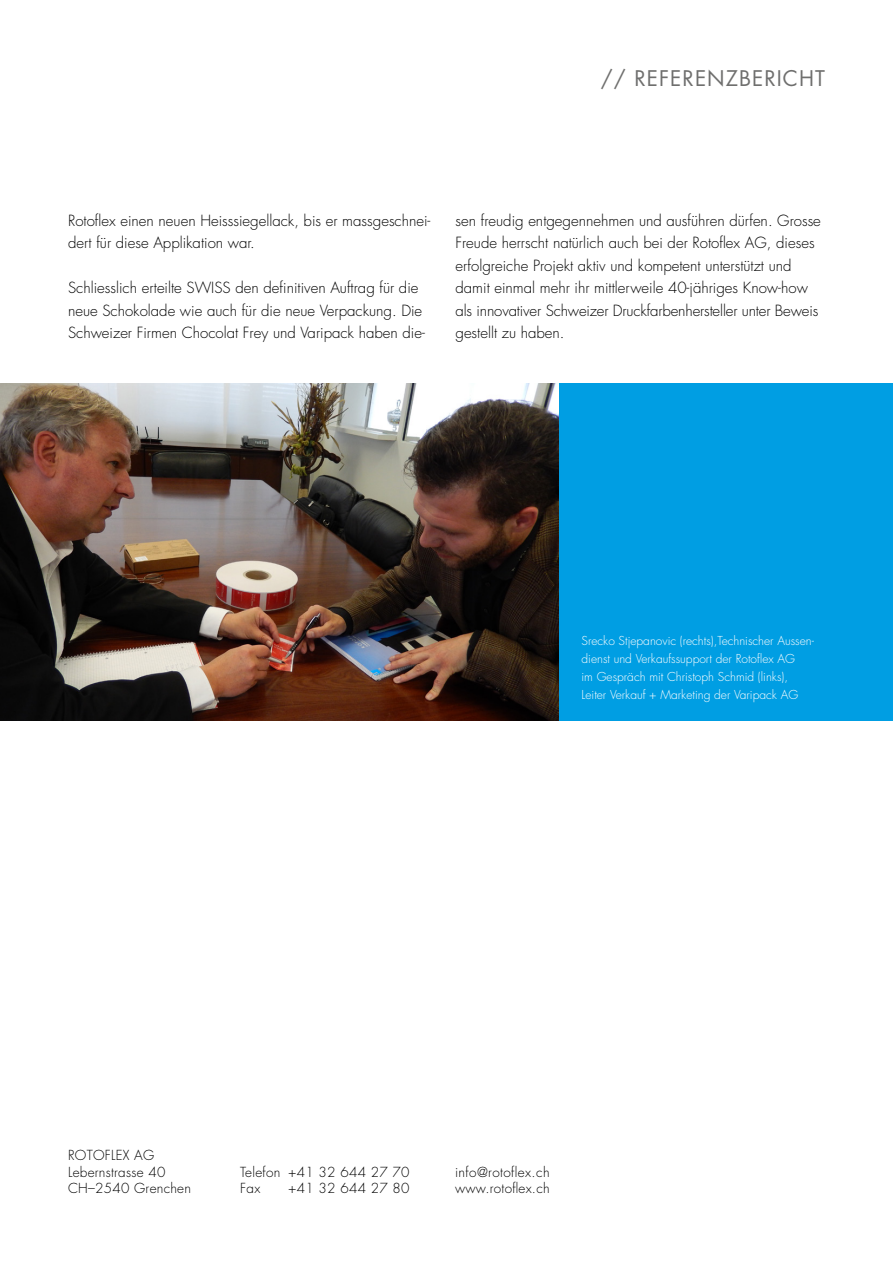
<style>
.page{position:relative;width:893px;height:1263px;background:#fff}
.page>*{position:absolute;margin:0;border:0;box-sizing:border-box;transform-origin:0 0}
.t1{font:21px "Futura Std";letter-spacing:.05em;color:#6f6f6e}
.t2{font:300 15px/22.5px "Futura Std";color:#000}
.t3{font:300 13.5px/16.5px "Futura Std";letter-spacing:.02em;color:#000}
.t4{font:300 12px/18px "Futura Std";color:#fff}
</style>
<div class="page">
<div style="left:559px;top:384px;width:334px;height:337px;background:#009ee3"></div>
<img style="left:0;top:384px;width:559px;height:337px">
<h1 class="t1" style="left:601px;top:64px;width:225px">// REFERENZBERICHT</h1>
<p class="t2" style="left:68px;top:209px;width:364px">Rotoflex einen neuen Heisssiegellack, bis er massgeschnei&shy;dert für diese Applikation war.</p>
<p class="t2" style="left:68px;top:277px;width:358px">Schliesslich erteilte SWISS den definitiven Auftrag für die neue Schokolade wie auch für die neue Verpackung. Die<br>Schweizer Firmen Chocolat Frey und Varipack haben die-</p>
<p class="t2" style="left:455px;top:209px;width:367px">sen freudig entgegennehmen und ausführen dürfen. Grosse Freude herrscht natürlich auch bei der Rotoflex AG, dieses erfolgreiche Projekt aktiv und kompetent unterstützt und damit einmal mehr ihr mittlerweile 40-jähriges Know-how als innovativer Schweizer Druckfarbenhersteller unter Beweis gestellt zu haben.</p>
<p class="t4" style="left:581px;top:632px;width:234px">Srecko Stjepanovic (rechts),Technischer Aussen&shy;dienst und Verkaufssupport der Rotoflex AG<br>im Gespräch mit Christoph Schmid (links), Leiter Verkauf + Marketing der Varipack AG</p>
<p class="t3" style="left:68px;top:1147px;width:125px">ROTOFLEX AG<br>Lebernstrasse 40<br>CH–2540 Grenchen</p>
<p class="t3" style="left:240px;top:1164px;width:171px">Telefon +41 32 644 27 70<br>Fax</p>
<p class="t3" style="left:288px;top:1180px;width:123px">+41 32 644 27 80</p>
<p class="t3" style="left:455px;top:1164px;width:96px">info@rotoflex.ch www.rotoflex.ch</p>
</div>
